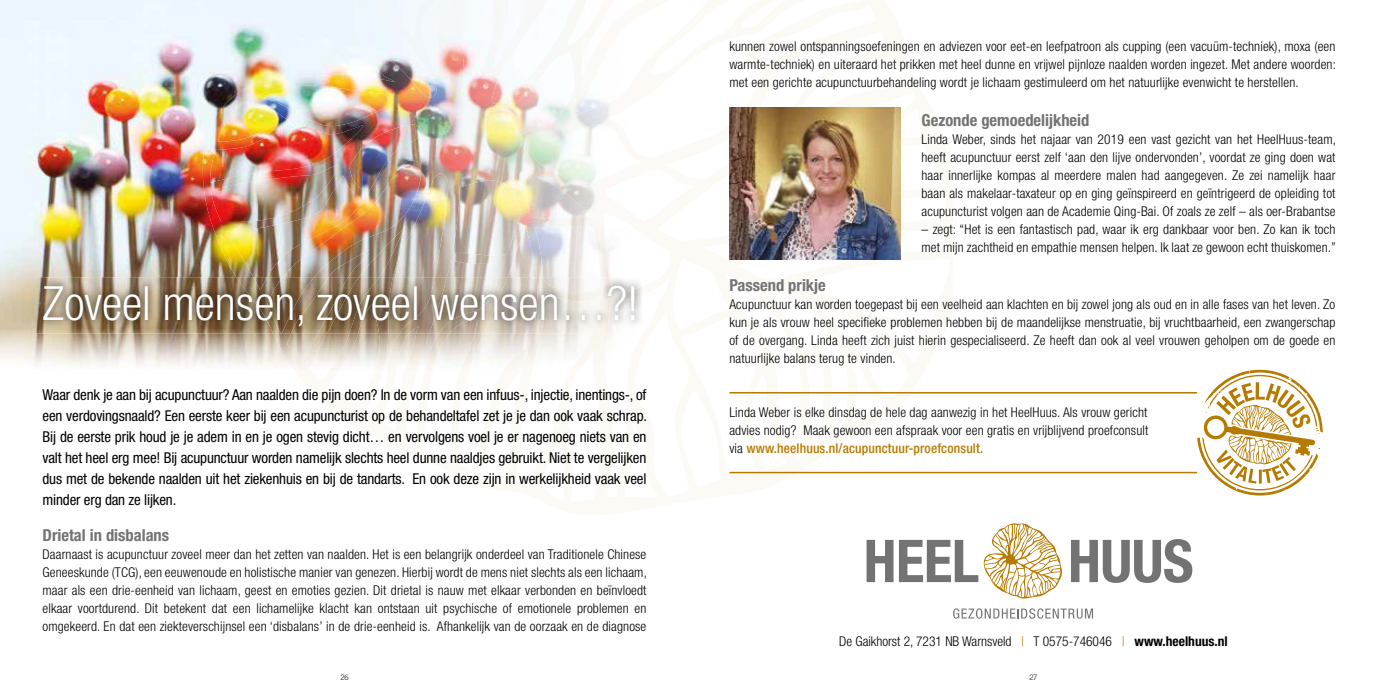
<style>
.page{position:relative;width:1378px;height:689px;background:#fff}
.page>*{position:absolute;margin:0;border:0;box-sizing:border-box;transform-origin:0 0}
.t1{font:300 condensed 47.25px "Helvetica Neue LT Std";color:#fff}
.t2{font:700 condensed 16.5px "Helvetica Neue LT Std";color:#747373}
.t3{font:condensed 15px/21px "Helvetica Neue LT Std";letter-spacing:-.01em;color:#000;text-align:justify}
.t4{font:300 condensed 13.5px/18px "Helvetica Neue LT Std";letter-spacing:.01em;color:#000;text-align:justify}
.t5{font:300 7.5px "Trade Gothic LT Std";color:#000}
.s1{font-weight:500;color:#b67a00}
.s2{color:#b67a00}
.s3{font-weight:700}
</style>
<div class="page">
<img style="left:301px;top:103px;width:312px;height:266px">
<img style="left:0;top:0;width:301px;height:367px">
<img style="left:301px;top:103px;width:150px;height:90px">
<img style="left:462px;top:80px;width:90px;height:24px">
<img style="left:507px;top:107px;width:45px;height:114px">
<img style="left:451px;top:181px;width:51px;height:96px">
<img style="left:252px;top:0;width:275px;height:103px">
<img style="left:552px;top:0;width:61px;height:277px">
<img style="left:203px;top:85px;width:50px;height:192px">
<img style="left:273px;top:333px;width:268px;height:38px">
<img style="left:36px;top:277px;width:255px;height:56px">
<img style="left:291px;top:277px;width:352px;height:56px">
<svg style="left:729px;top:107px;width:224px;height:367px"></svg>
<svg style="left:866px;top:540px;width:27px;height:42px"></svg>
<svg style="left:899px;top:540px;width:79px;height:42px"></svg>
<svg style="left:1071px;top:539px;width:121px;height:44px"></svg>
<svg style="left:984px;top:523px;width:78px;height:75px"></svg>
<svg style="left:953px;top:608px;width:140px;height:11px"></svg>
<img style="left:729px;top:107px;width:171px;height:153px">
<svg style="left:1197px;top:370px;width:126px;height:125px"></svg>
<hr style="left:729px;top:392px;width:468px;height:1px;background:#b67a00">
<hr style="left:729px;top:472px;width:468px;height:1px;background:#b67a00">
<h1 class="t1" style="left:43px;top:276px;width:597px">Zoveel mensen, zoveel wensen…?!</h1>
<p class="t3" style="left:43px;top:384px;width:606px">Waar denk je aan bij acupunctuur? Aan naalden die pijn doen? In de vorm van een infuus-, injectie, inentings-, of een verdovingsnaald? Een eerste keer bij een acupuncturist op de behandeltafel zet je je dan ook vaak schrap.<br>Bij de eerste prik houd je je adem in en je ogen stevig dicht… en vervolgens voel je er nagenoeg niets van en valt het heel erg mee! Bij acupunctuur worden namelijk slechts heel dunne naaldjes gebruikt. Niet te vergelijken dus met de bekende naalden uit het ziekenhuis en bij de tandarts. En ook deze zijn in werkelijkheid vaak veel minder erg dan ze lijken.</p>
<p class="t2" style="left:43px;top:525px;width:128px">Drietal in disbalans</p>
<p class="t4" style="left:43px;top:545px;width:606px">Daarnaast is acupunctuur zoveel meer dan het zetten van naalden. Het is een belangrijk onderdeel van Traditionele Chinese Geneeskunde (TCG), een eeuwenoude en holistische manier van genezen. Hierbij wordt de mens niet slechts als een lichaam, maar als een drie-eenheid van lichaam, geest en emoties gezien. Dit drietal is nauw met elkaar verbonden en beïnvloedt elkaar voortdurend. Dit betekent dat een lichamelijke klacht kan ontstaan uit psychische of emotionele problemen en omgekeerd. En dat een ziekteverschijnsel een ‘disbalans’ in de drie-eenheid is. Afhankelijk van de oorzaak en de diagnose</p>
<p class="t4" style="left:729px;top:37px;width:608px">kunnen zowel ontspanningsoefeningen en adviezen voor eet-en leefpatroon als cupping (een vacuüm-techniek), moxa (een warmte-techniek) en uiteraard het prikken met heel dunne en vrijwel pijnloze naalden worden ingezet. Met andere woorden: met een gerichte acupunctuurbehandeling wordt je lichaam gestimuleerd om het natuurlijke evenwicht te herstellen.</p>
<p class="t2" style="left:921px;top:110px;width:169px">Gezonde gemoedelijkheid</p>
<p class="t4" style="left:921px;top:130px;width:416px">Linda Weber, sinds het najaar van 2019 een vast gezicht van het HeelHuus-team, heeft acupunctuur eerst zelf ‘aan den lijve ondervonden’, voordat ze ging doen wat haar innerlijke kompas al meerdere malen had aangegeven. Ze zei namelijk haar baan als makelaar-taxateur op en ging geïnspireerd en geïntrigeerd de opleiding tot acupuncturist volgen aan de Academie Qing-Bai. Of zoals ze zelf – als oer-Brabantse</p>
<p class="t4" style="left:921px;top:220px;width:416px">– zegt: “Het is een fantastisch pad, waar ik erg dankbaar voor ben. Zo kan ik toch met mijn zachtheid en empathie mensen helpen. Ik laat ze gewoon echt thuiskomen.”</p>
<p class="t2" style="left:729px;top:275px;width:98px">Passend prikje</p>
<p class="t4" style="left:729px;top:295px;width:607px">Acupunctuur kan worden toegepast bij een veelheid aan klachten en bij zowel jong als oud en in alle fases van het leven. Zo kun je als vrouw heel specifieke problemen hebben bij de maandelijkse menstruatie, bij vruchtbaarheid, een zwangerschap of de overgang. Linda heeft zich juist hierin gespecialiseerd. Ze heeft dan ook al veel vrouwen geholpen om de goede en natuurlijke balans terug te vinden.</p>
<p class="t4" style="left:1208px;top:295px;width:7px">ll</p>
<p class="t4" style="left:729px;top:403px;width:420px">Linda Weber is elke dinsdag de hele dag aanwezig in het HeelHuus. Als vrouw gericht advies nodig? Maak gewoon een afspraak voor een gratis en vrijblijvend proefconsult via <span class="s1">www.heelhuus.nl/acupunctuur-proefconsult.</span></p>
<p class="t4" style="left:839px;top:632px;width:390px">De Gaikhorst 2, 7231 NB Warnsveld <span class="s2">|</span> T 0575-746046 <span class="s2">|</span> <span class="s3">www.heelhuus.nl</span></p>
<p class="t5" style="left:340px;top:672px;width:10px">26</p>
<p class="t5" style="left:1029px;top:672px;width:9px">27</p>
</div>
